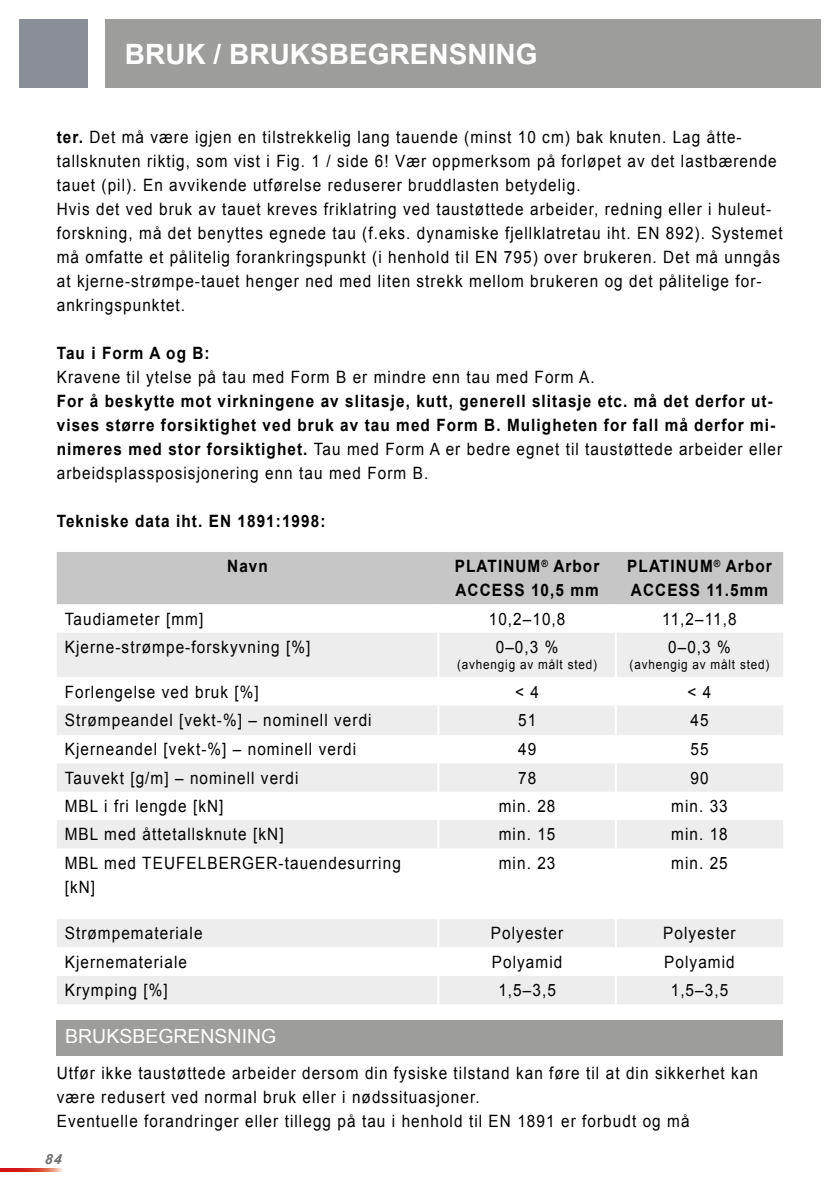
<style>
.page{position:relative;width:840px;height:1191px;background:#fff}
.page>*{position:absolute;margin:0;border:0;box-sizing:border-box;transform-origin:0 0}
.t1{font:700 28px "Arial";color:#fff}
.t2{font:19.4px "Arial";color:#fff}
.t3{font:17px/24px "Arial";letter-spacing:.07em;color:#000;scale:.9 1}
.t4{font:700 17px/24px "Arial";letter-spacing:.07em;color:#000;scale:.9 1}
.t5{font:italic 700 14px "Arial";color:#706f6f}
.t6{font:13px "Arial";letter-spacing:.07em;color:#000;scale:.9 1}
.s1{font-weight:700}
.s2{font-weight:400}
</style>
<div class="page">
<svg style="left:0;top:1168px;width:62px;height:3px"></svg>
<div style="left:105px;top:20px;width:714px;height:68px;background:#9d9d9c"></div>
<div style="left:20px;top:20px;width:68px;height:68px;background:#8a8e97"></div>
<div style="left:57px;top:552px;width:725px;height:52px;background:#c6c6c6"></div>
<svg style="left:57px;top:633px;width:725px;height:215px;fill:#ededed"></svg>
<hr style="left:437px;top:633px;width:2px;height:44px;background:#fff">
<hr style="left:614px;top:633px;width:2px;height:44px;background:#fff">
<hr style="left:437px;top:677px;width:2px;height:28px;background:#fff">
<hr style="left:614px;top:677px;width:2px;height:28px;background:#fff">
<hr style="left:437px;top:705px;width:2px;height:30px;background:#fff">
<hr style="left:614px;top:705px;width:2px;height:30px;background:#fff">
<hr style="left:437px;top:735px;width:2px;height:28px;background:#fff">
<hr style="left:614px;top:735px;width:2px;height:28px;background:#fff">
<hr style="left:437px;top:763px;width:2px;height:28px;background:#fff">
<hr style="left:614px;top:763px;width:2px;height:28px;background:#fff">
<hr style="left:437px;top:791px;width:2px;height:29px;background:#fff">
<hr style="left:614px;top:791px;width:2px;height:29px;background:#fff">
<hr style="left:437px;top:820px;width:2px;height:28px;background:#fff">
<hr style="left:614px;top:820px;width:2px;height:28px;background:#fff">
<div style="left:57px;top:919px;width:725px;height:85px;background:#ededed"></div>
<svg style="left:57px;top:947px;width:725px;height:28px"></svg>
<hr style="left:437px;top:919px;width:2px;height:28px;background:#fff">
<hr style="left:614px;top:919px;width:2px;height:28px;background:#fff">
<hr style="left:437px;top:947px;width:2px;height:28px;background:#fff">
<hr style="left:614px;top:947px;width:2px;height:28px;background:#fff">
<hr style="left:437px;top:975px;width:2px;height:29px;background:#fff">
<hr style="left:614px;top:975px;width:2px;height:29px;background:#fff">
<div style="left:57px;top:1020px;width:725px;height:35px;background:#9d9d9c"></div>
<h1 class="t1" style="left:125px;top:36px;width:414px">BRUK / BRUKSBEGRENSNING</h1>
<p class="t3" style="left:57px;top:125px;width:807px"><span class="s1">ter.</span> Det må være igjen en tilstrekkelig lang tauende (minst 10 cm) bak knuten. Lag åtte&shy;tallsknuten riktig, som vist i Fig. 1 / side 6! Vær oppmerksom på forløpet av det lastbærende tauet (pil). En avvikende utførelse reduserer bruddlasten betydelig.<br>Hvis det ved bruk av tauet kreves friklatring ved taustøttede arbeider, redning eller i huleut&shy;forskning, må det benyttes egnede tau (f.eks. dynamiske fjellklatretau iht. EN 892). Systemet må omfatte et pålitelig forankringspunkt (i henhold til EN 795) over brukeren. Det må unngås at kjerne-strømpe-tauet henger ned med liten strekk mellom brukeren og det pålitelige for&shy;ankringspunktet.</p>
<p class="t4" style="left:57px;top:341px;width:171px">Tau i Form A og B:</p>
<p class="t3" style="left:57px;top:365px;width:599px">Kravene til ytelse på tau med Form B er mindre enn tau med Form A.</p>
<p class="t4" style="left:57px;top:389px;width:807px">For å beskytte mot virkningene av slitasje, kutt, generell slitasje etc. må det derfor ut&shy;vises større forsiktighet ved bruk av tau med Form B. Muligheten for fall må derfor mi&shy;nimeres med stor forsiktighet. <span class="s2">Tau med Form A er bedre egnet til taustøttede arbeider eller arbeidsplassposisjonering enn tau med Form B.</span></p>
<p class="t4" style="left:57px;top:509px;width:300px">Tekniske data iht. EN 1891:1998:</p>
<p class="t4" style="left:227px;top:555px;width:47px">Navn</p>
<p class="t4" style="left:454px;top:555px;width:162px">PLATINUM<sup>®</sup> Arbor<br>ACCESS 10,5 mm</p>
<p class="t4" style="left:627px;top:555px;width:162px">PLATINUM<sup>®</sup> Arbor<br>ACCESS 11.5mm</p>
<p class="t3" style="left:65px;top:607px;width:155px">Taudiameter [mm]</p>
<p class="t3" style="left:488px;top:607px;width:87px">10,2–10,8</p>
<p class="t3" style="left:662px;top:607px;width:84px">11,2–11,8</p>
<p class="t3" style="left:65px;top:635px;width:274px">Kjerne-strømpe-forskyvning [%]</p>
<p class="t3" style="left:495px;top:635px;width:71px">0–0,3 %</p>
<p class="t6" style="left:457px;top:656px;width:157px">(avhengig av målt sted)</p>
<p class="t3" style="left:667px;top:635px;width:71px">0–0,3 %</p>
<p class="t6" style="left:629px;top:656px;width:157px">(avhengig av målt sted)</p>
<p class="t3" style="left:65px;top:679px;width:217px">Forlengelse ved bruk [%]</p>
<p class="t3" style="left:515px;top:679px;width:28px">&lt; 4</p>
<p class="t3" style="left:687px;top:679px;width:28px">&lt; 4</p>
<p class="t3" style="left:65px;top:708px;width:342px">Strømpeandel [vekt-%] – nominell verdi</p>
<p class="t3" style="left:517px;top:708px;width:22px">51</p>
<p class="t3" style="left:690px;top:708px;width:22px">45</p>
<p class="t3" style="left:65px;top:737px;width:325px">Kjerneandel [vekt-%] – nominell verdi</p>
<p class="t3" style="left:517px;top:737px;width:22px">49</p>
<p class="t3" style="left:690px;top:737px;width:22px">55</p>
<p class="t3" style="left:65px;top:766px;width:261px">Tauvekt [g/m] – nominell verdi</p>
<p class="t3" style="left:517px;top:766px;width:22px">78</p>
<p class="t3" style="left:690px;top:766px;width:22px">90</p>
<p class="t3" style="left:65px;top:794px;width:178px">MBL i fri lengde [kN]</p>
<p class="t3" style="left:498px;top:794px;width:64px">min. 28</p>
<p class="t3" style="left:670px;top:794px;width:64px">min. 33</p>
<p class="t3" style="left:65px;top:822px;width:244px">MBL med åttetallsknute [kN]</p>
<p class="t3" style="left:498px;top:822px;width:64px">min. 15</p>
<p class="t3" style="left:670px;top:822px;width:64px">min. 18</p>
<p class="t3" style="left:65px;top:851px;width:375px">MBL med TEUFELBERGER-tauendesurring [kN]</p>
<p class="t3" style="left:498px;top:851px;width:64px">min. 23</p>
<p class="t3" style="left:670px;top:851px;width:64px">min. 25</p>
<p class="t3" style="left:65px;top:921px;width:154px">Strømpemateriale</p>
<p class="t3" style="left:490px;top:921px;width:82px">Polyester</p>
<p class="t3" style="left:663px;top:921px;width:82px">Polyester</p>
<p class="t3" style="left:65px;top:950px;width:137px">Kjernemateriale</p>
<p class="t3" style="left:491px;top:950px;width:80px">Polyamid</p>
<p class="t3" style="left:664px;top:950px;width:80px">Polyamid</p>
<p class="t3" style="left:65px;top:978px;width:116px">Krymping [%]</p>
<p class="t3" style="left:498px;top:978px;width:65px">1,5–3,5</p>
<p class="t3" style="left:670px;top:978px;width:65px">1,5–3,5</p>
<p class="t2" style="left:65px;top:1023px;width:212px">BRUKSBEGRENSNING</p>
<p class="t3" style="left:57px;top:1061px;width:780px">Utfør ikke taustøttede arbeider dersom din fysiske tilstand kan føre til at din sikkerhet kan være redusert ved normal bruk eller i nødssituasjoner.<br>Eventuelle forandringer eller tillegg på tau i henhold til EN 1891 er forbudt og må</p>
<p class="t5" style="left:45px;top:1150px;width:20px">84</p>
</div>
